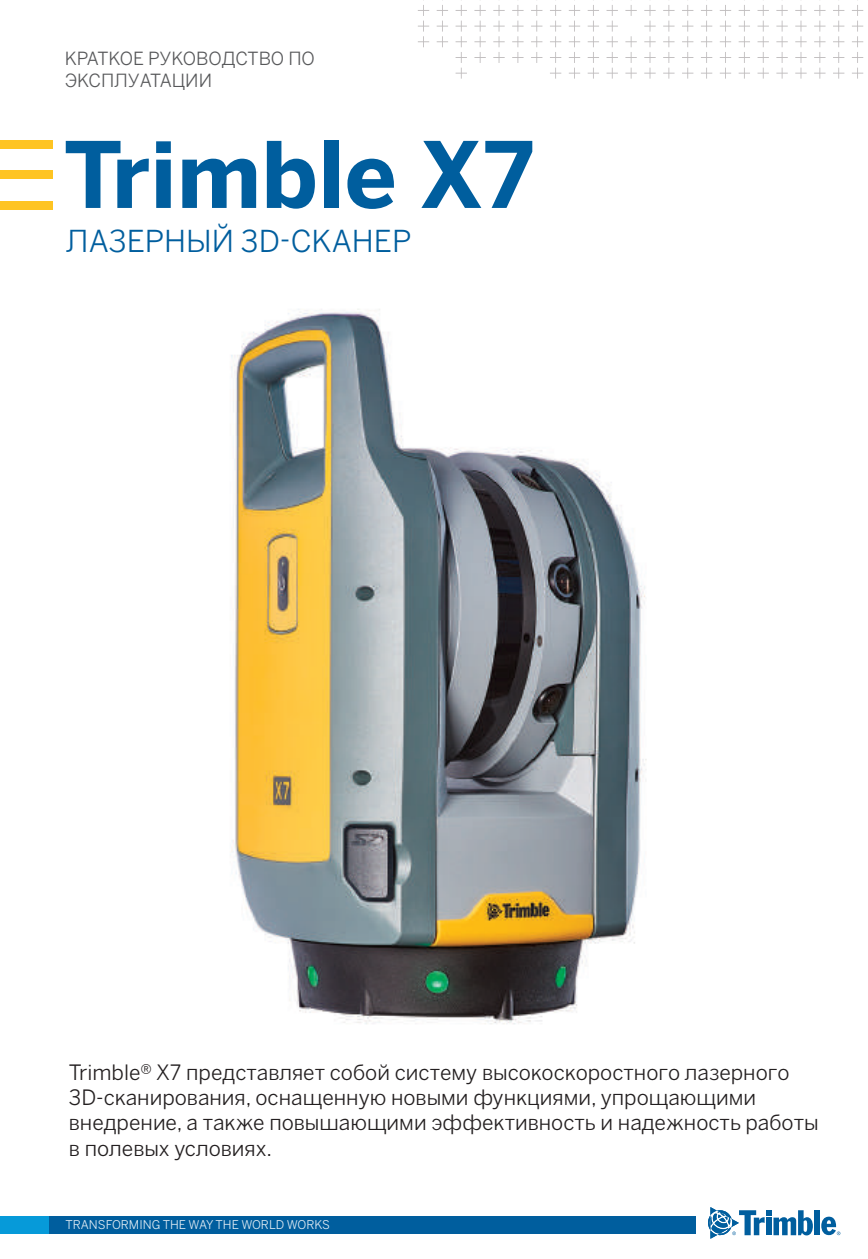
<style>
.page{position:relative;width:868px;height:1259px;background:#fff}
.page>*{position:absolute;margin:0;border:0;box-sizing:border-box;transform-origin:0 0}
.t1{font:700 90.6px "Benton Sans";color:#005e9e}
.t2{font:30px "Benton Sans";color:#005e9e}
.t3{font:21px/25.2px "Benton Sans";color:#231f20}
.t4{font:18px/21.6px "Benton Sans";color:#57585a}
.t5{font:12px "Benton Sans";color:#fff}
</style>
<div class="page">
<svg style="left:418px;top:0;width:445px;height:79px"></svg>
<div style="left:0;top:140px;width:52px;height:9px;background:#fec422"></div>
<div style="left:0;top:171px;width:52px;height:8px;background:#fec422"></div>
<div style="left:0;top:201px;width:52px;height:8px;background:#fec422"></div>
<div style="left:814px;top:1210px;width:5px;height:25px;background:#005e9e"></div>
<svg style="left:708px;top:1207px;width:104px;height:31px"></svg>
<svg style="left:821px;top:1216px;width:19px;height:19px"></svg>
<div style="left:0;top:1216px;width:693px;height:17px;background:#069ad9"></div>
<div style="left:49px;top:1216px;width:646px;height:17px;background:#005e9e"></div>
<img style="left:230px;top:309px;width:417px;height:715px">
<p class="t4" style="left:65px;top:47px;width:252px">КРАТКОЕ РУКОВОДСТВО ПО<br>ЭКСПЛУАТАЦИИ</p>
<h1 class="t1" style="left:64px;top:108px;width:471px">Trimble X7</h1>
<h2 class="t2" style="left:66px;top:220px;width:346px">ЛАЗЕРНЫЙ 3D-СКАНЕР</h2>
<p class="t3" style="left:69px;top:1058px;width:751px">Trimble® X7 представляет собой систему высокоскоростного лазерного 3D-сканирования, оснащенную новыми функциями, упрощающими внедрение, а также повышающими эффективность и надежность работы в полевых условиях.</p>
<p class="t5" style="left:65px;top:1216px;width:266px">TRANSFORMING THE WAY THE WORLD WORKS</p>
</div>
